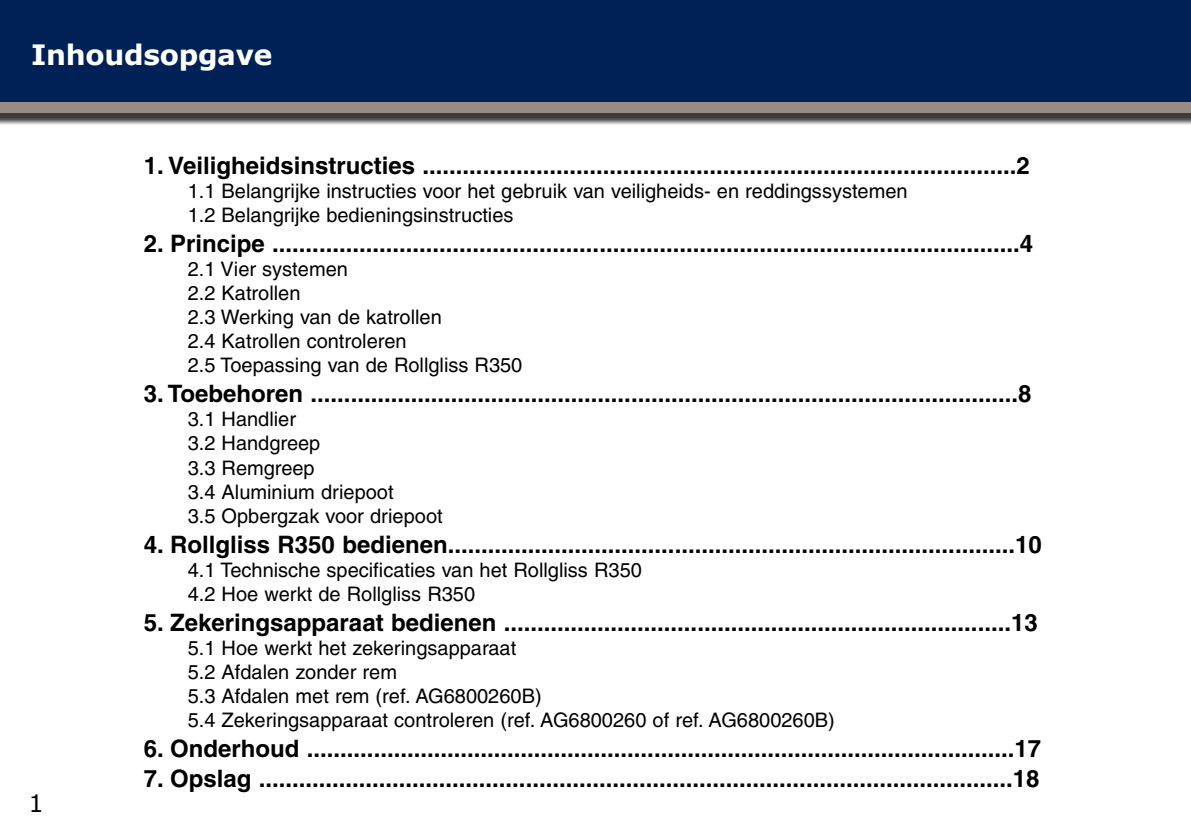
<style>
.page{position:relative;width:1191px;height:840px;background:#fff}
.page>*{position:absolute;margin:0;border:0;box-sizing:border-box;transform-origin:0 0}
.t1{font:700 28px "Verdana";letter-spacing:-.01em;color:#fff}
.t2{font:700 24px "Helvetica";color:#000}
.t3{font:24px "Verdana";color:#000}
.t4{font:20px/24px "Helvetica";color:#000}
</style>
<div class="page">
<div style="left:0;top:0;width:1191px;height:126px;background:#000;opacity:.77"></div>
<div style="left:0;top:0;width:1191px;height:113px;background:#988c82"></div>
<div style="left:0;top:0;width:1191px;height:102px;background:#002155"></div>
<hr style="left:1190px;top:0;width:1px;height:126px;background:#000;opacity:.77">
<hr style="left:1190px;top:0;width:1px;height:113px;background:#988c82">
<hr style="left:1190px;top:0;width:1px;height:102px;background:#002155">
<p class="t1" style="left:31px;top:37px;width:242px">Inhoudsopgave</p>
<p class="t3" style="left:28px;top:787px;width:17px">1</p>
<p class="t2" style="left:144px;top:151px;width:887px">1. Veiligheidsinstructies .........................................................................................2</p>
<p class="t4" style="left:188px;top:179px;width:721px">1.1 Belangrijke instructies voor het gebruik van veiligheids- en reddingssystemen<br>1.2 Belangrijke bedieningsinstructies</p>
<p class="t2" style="left:144px;top:229px;width:891px">2. Principe ................................................................................................................4</p>
<p class="t4" style="left:188px;top:257px;width:336px">2.1 Vier systemen<br>2.2 Katrollen<br>2.3 Werking van de katrollen<br>2.4 Katrollen controleren<br>2.5 Toepassing van de Rollgliss R350</p>
<p class="t2" style="left:144px;top:379px;width:889px">3. Toebehoren ..........................................................................................................8</p>
<p class="t4" style="left:188px;top:407px;width:256px">3.1 Handlier<br>3.2 Handgreep<br>3.3 Remgreep<br>3.4 Aluminium driepoot<br>3.5 Opbergzak voor driepoot</p>
<p class="t2" style="left:144px;top:529px;width:899px">4. Rollgliss R350 bedienen.....................................................................................10</p>
<p class="t4" style="left:188px;top:557px;width:456px">4.1 Technische specificaties van het Rollgliss R350<br>4.2 Hoe werkt de Rollgliss R350</p>
<p class="t2" style="left:144px;top:607px;width:895px">5. Zekeringsapparaat bedienen ............................................................................13</p>
<p class="t4" style="left:188px;top:635px;width:648px">5.1 Hoe werkt het zekeringsapparaat<br>5.2 Afdalen zonder rem<br>5.3 Afdalen met rem (ref. AG6800260B)<br>5.4 Zekeringsapparaat controleren (ref. AG6800260 of ref. AG6800260B)</p>
<p class="t2" style="left:144px;top:733px;width:898px">6. Onderhoud ..........................................................................................................17</p>
<p class="t2" style="left:144px;top:763px;width:897px">7. Opslag .................................................................................................................18</p>
</div>
